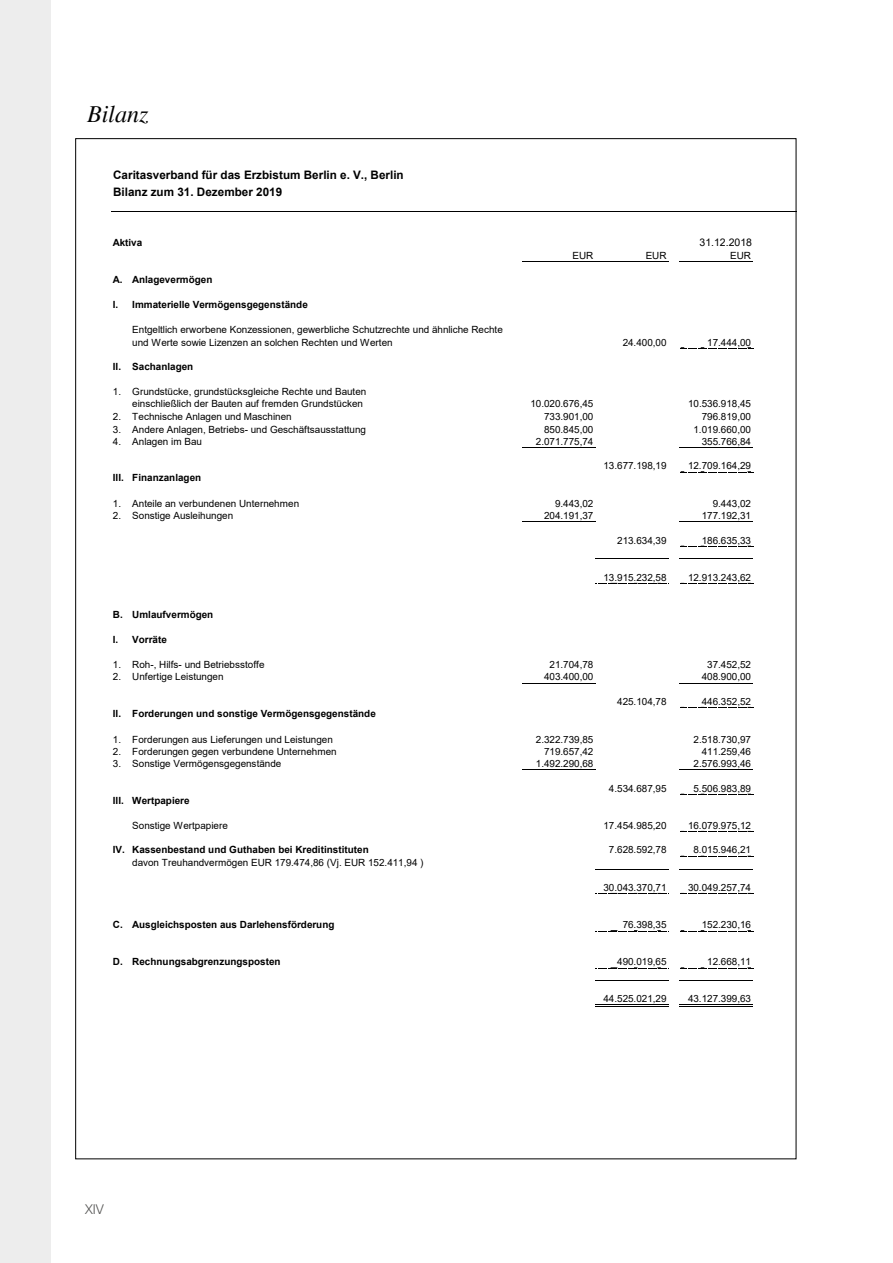
<style>
.page{position:relative;width:893px;height:1263px;background:#fff}
.page>*{position:absolute;margin:0;border:0;box-sizing:border-box;transform-origin:0 0}
.t1{font:italic 24px "Times";color:#000}
.t2{font:300 13.5px "Helvetica Neue LT Com";color:#575756}
.t3{font:700 11.7px/17.2px "Arial";color:#000}
.t4{font:10.5px "Arial";color:#000}
.t5{font:9.9px/13px "Arial";color:#000}
.t6{font:700 9.9px "Arial";color:#000}
</style>
<div class="page">
<div style="left:0;top:0;width:51px;height:1263px;background:#ededed"></div>
<hr style="left:522px;top:261px;width:146px;height:1px;background:#000">
<hr style="left:680px;top:261px;width:73px;height:1px;background:#000">
<hr style="left:522px;top:447px;width:73px;height:1px;background:#000">
<hr style="left:522px;top:521px;width:73px;height:1px;background:#000">
<hr style="left:595px;top:558px;width:73px;height:1px;background:#000">
<svg style="left:596px;top:583px;width:73px;height:1px"></svg>
<hr style="left:522px;top:683px;width:73px;height:1px;background:#000">
<hr style="left:522px;top:769px;width:73px;height:1px;background:#000">
<hr style="left:680px;top:769px;width:73px;height:1px;background:#000">
<svg style="left:680px;top:794px;width:73px;height:1px"></svg>
<svg style="left:680px;top:831px;width:73px;height:1px"></svg>
<hr style="left:595px;top:869px;width:73px;height:1px;background:#000">
<svg style="left:596px;top:893px;width:73px;height:1px"></svg>
<svg style="left:596px;top:930px;width:73px;height:2px"></svg>
<svg style="left:596px;top:967px;width:73px;height:2px"></svg>
<hr style="left:595px;top:980px;width:73px;height:1px;background:#000">
<hr style="left:680px;top:980px;width:73px;height:1px;background:#000">
<hr style="left:595px;top:1004px;width:73px;height:1px;background:#000">
<hr style="left:595px;top:1006px;width:73px;height:1px;background:#000">
<hr style="left:680px;top:1004px;width:73px;height:1px;background:#000">
<hr style="left:680px;top:1006px;width:73px;height:1px;background:#000">
<hr style="left:111px;top:211px;width:685px;height:1px;background:#000">
<svg style="left:680px;top:347px;width:73px;height:2px"></svg>
<hr style="left:680px;top:447px;width:73px;height:1px;background:#000">
<svg style="left:680px;top:471px;width:73px;height:2px"></svg>
<hr style="left:680px;top:521px;width:73px;height:1px;background:#000">
<svg style="left:680px;top:546px;width:73px;height:1px"></svg>
<hr style="left:680px;top:558px;width:73px;height:1px;background:#000">
<svg style="left:680px;top:583px;width:73px;height:1px"></svg>
<hr style="left:680px;top:683px;width:73px;height:1px;background:#000">
<svg style="left:680px;top:707px;width:73px;height:1px"></svg>
<svg style="left:680px;top:856px;width:73px;height:1px"></svg>
<hr style="left:680px;top:869px;width:73px;height:1px;background:#000">
<svg style="left:680px;top:893px;width:73px;height:1px"></svg>
<svg style="left:680px;top:930px;width:73px;height:2px"></svg>
<svg style="left:680px;top:967px;width:73px;height:2px"></svg>
<h1 class="t1" style="left:87px;top:100px;width:63px">Bilanz</h1>
<p class="t3" style="left:113px;top:166px;width:292px">Caritasverband für das Erzbistum Berlin e. V., Berlin<br>Bilanz zum 31. Dezember 2019</p>
<p class="t4" style="left:699px;top:235px;width:54px">31.12.2018</p>
<p class="t6" style="left:113px;top:235px;width:31px">Aktiva</p>
<p class="t5" style="left:702px;top:236px;width:51px">31.12.2017</p>
<p class="t5" style="left:573px;top:249px;width:22px">EUR</p>
<p class="t5" style="left:646px;top:249px;width:22px">EUR</p>
<p class="t5" style="left:730px;top:249px;width:22px">EUR</p>
<p class="t6" style="left:113px;top:272px;width:101px">A. Anlagevermögen</p>
<p class="t6" style="left:113px;top:297px;width:196px">I. Immaterielle Vermögensgegenstände</p>
<p class="t5" style="left:132px;top:322px;width:372px">Entgeltlich erworbene Konzessionen, gewerbliche Schutzrechte und ähnliche Rechte und Werte sowie Lizenzen an solchen Rechten und Werten</p>
<p class="t5" style="left:623px;top:336px;width:45px">24.400,00</p>
<p class="t5" style="left:707px;top:336px;width:45px">17.444,00</p>
<p class="t6" style="left:113px;top:359px;width:82px">II. Sachanlagen</p>
<p class="t5" style="left:132px;top:386px;width:236px;line-height:11.7px;text-indent:-19px">1. Grundstücke, grundstücksgleiche Rechte und Bauten einschließlich der Bauten auf fremden Grundstücken</p>
<p class="t5" style="left:530px;top:397px;width:65px">10.020.676,45</p>
<p class="t5" style="left:688px;top:397px;width:65px">10.536.918,45</p>
<p class="t5" style="left:113px;top:410px;width:180px">2. Technische Anlagen und Maschinen</p>
<p class="t5" style="left:544px;top:410px;width:51px">733.901,00</p>
<p class="t5" style="left:702px;top:410px;width:51px">796.819,00</p>
<p class="t5" style="left:113px;top:422px;width:255px">3. Andere Anlagen, Betriebs- und Geschäftsausstattung</p>
<p class="t5" style="left:544px;top:422px;width:51px">850.845,00</p>
<p class="t5" style="left:693px;top:422px;width:59px">1.019.660,00</p>
<p class="t5" style="left:113px;top:435px;width:91px">4. Anlagen im Bau</p>
<p class="t5" style="left:536px;top:435px;width:59px">2.071.775,74</p>
<p class="t5" style="left:702px;top:435px;width:51px">355.766,84</p>
<p class="t5" style="left:603px;top:459px;width:65px">13.677.198,19</p>
<p class="t5" style="left:688px;top:459px;width:65px">12.709.164,29</p>
<p class="t6" style="left:113px;top:471px;width:90px">III. Finanzanlagen</p>
<p class="t5" style="left:113px;top:497px;width:188px">1. Anteile an verbundenen Unternehmen</p>
<p class="t5" style="left:555px;top:497px;width:40px">9.443,02</p>
<p class="t5" style="left:713px;top:497px;width:40px">9.443,02</p>
<p class="t5" style="left:113px;top:509px;width:122px">2. Sonstige Ausleihungen</p>
<p class="t5" style="left:544px;top:509px;width:51px">204.191,37</p>
<p class="t5" style="left:702px;top:509px;width:51px">177.192,31</p>
<p class="t5" style="left:617px;top:534px;width:51px">213.634,39</p>
<p class="t5" style="left:702px;top:534px;width:51px">186.635,33</p>
<p class="t5" style="left:603px;top:571px;width:65px">13.915.232,58</p>
<p class="t5" style="left:688px;top:571px;width:65px">12.913.243,62</p>
<p class="t6" style="left:113px;top:607px;width:102px">B. Umlaufvermögen</p>
<p class="t6" style="left:113px;top:632px;width:56px">I. Vorräte</p>
<p class="t5" style="left:113px;top:658px;width:153px">1. Roh-, Hilfs- und Betriebsstoffe</p>
<p class="t5" style="left:550px;top:658px;width:45px">21.704,78</p>
<p class="t5" style="left:707px;top:658px;width:45px">37.452,52</p>
<p class="t5" style="left:113px;top:670px;width:112px">2. Unfertige Leistungen</p>
<p class="t5" style="left:544px;top:670px;width:51px">403.400,00</p>
<p class="t5" style="left:702px;top:670px;width:51px">408.900,00</p>
<p class="t5" style="left:617px;top:695px;width:51px">425.104,78</p>
<p class="t5" style="left:702px;top:695px;width:51px">446.352,52</p>
<p class="t6" style="left:113px;top:707px;width:264px">II. Forderungen und sonstige Vermögensgegenstände</p>
<p class="t5" style="left:113px;top:732px;width:221px">1. Forderungen aus Lieferungen und Leistungen</p>
<p class="t5" style="left:536px;top:732px;width:59px">2.322.739,85</p>
<p class="t5" style="left:693px;top:732px;width:59px">2.518.730,97</p>
<p class="t5" style="left:113px;top:745px;width:225px">2. Forderungen gegen verbundene Unternehmen</p>
<p class="t5" style="left:544px;top:745px;width:51px">719.657,42</p>
<p class="t5" style="left:702px;top:745px;width:51px">411.259,46</p>
<p class="t5" style="left:113px;top:757px;width:170px">3. Sonstige Vermögensgegenstände</p>
<p class="t5" style="left:536px;top:757px;width:59px">1.492.290,68</p>
<p class="t5" style="left:693px;top:757px;width:59px">2.576.993,46</p>
<p class="t5" style="left:609px;top:782px;width:59px">4.534.687,95</p>
<p class="t5" style="left:693px;top:782px;width:59px">5.506.983,89</p>
<p class="t6" style="left:113px;top:793px;width:78px">III. Wertpapiere</p>
<p class="t5" style="left:132px;top:819px;width:97px">Sonstige Wertpapiere</p>
<p class="t5" style="left:603px;top:819px;width:65px">17.454.985,20</p>
<p class="t5" style="left:688px;top:819px;width:65px">16.079.975,12</p>
<p class="t6" style="left:113px;top:843px;width:257px">IV. Kassenbestand und Guthaben bei Kreditinstituten</p>
<p class="t5" style="left:609px;top:843px;width:59px">7.628.592,78</p>
<p class="t5" style="left:693px;top:843px;width:59px">8.015.946,21</p>
<p class="t5" style="left:132px;top:856px;width:293px">davon Treuhandvermögen EUR 179.474,86 (Vj. EUR 152.411,94 )</p>
<p class="t5" style="left:603px;top:881px;width:65px">30.043.370,71</p>
<p class="t5" style="left:688px;top:881px;width:65px">30.049.257,74</p>
<p class="t6" style="left:113px;top:917px;width:223px">C. Ausgleichsposten aus Darlehensförderung</p>
<p class="t5" style="left:623px;top:918px;width:45px">76.398,35</p>
<p class="t5" style="left:702px;top:918px;width:51px">152.230,16</p>
<p class="t6" style="left:113px;top:955px;width:169px">D. Rechnungsabgrenzungsposten</p>
<p class="t5" style="left:617px;top:955px;width:51px">490.019,65</p>
<p class="t5" style="left:707px;top:955px;width:45px">12.668,11</p>
<p class="t5" style="left:603px;top:992px;width:65px">44.525.021,29</p>
<p class="t5" style="left:688px;top:992px;width:65px">43.127.399,63</p>
<h2 class="t2" style="left:85px;top:1201px;width:20px">XIV</h2>
</div>
